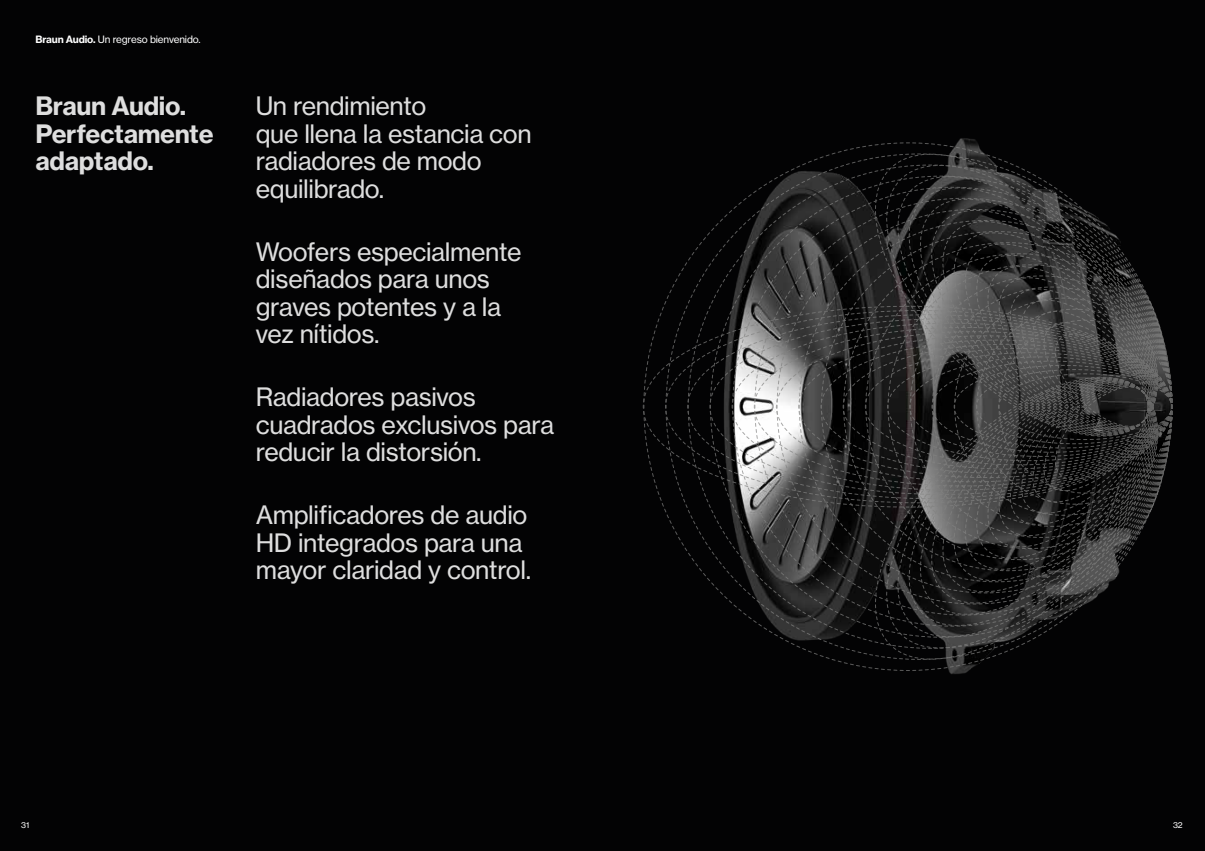
<style>
.page{position:relative;width:1205px;height:851px;background:#fff}
.page>*{position:absolute;margin:0;border:0;box-sizing:border-box;transform-origin:0 0}
.t1{font:25px/27.5px "N Haas Grotesk TX Pro 55 Rg";letter-spacing:-.015em;color:#dedede}
.t2{font:25px/27.5px "N Haas Grotesk TX Pro 75 Bd";letter-spacing:-.015em;color:#dedede}
.t3{font:10px "N Haas Grotesk TX Pro 55 Rg";letter-spacing:-.015em;color:#fff}
.t4{font:8.12px "N Haas Grotesk TX Pro 55 Rg";color:#fff}
.s1{font-family:"N Haas Grotesk TX Pro 75 Bd"}
</style>
<div class="page">
<div style="left:0;top:0;width:1205px;height:850px;background:#030304"></div>
<svg style="left:643px;top:141px;width:530px;height:531px"></svg>
<p class="t3" style="left:35px;top:33px;width:167px"><span class="s1">Braun Audio.</span> Un regreso bienvenido.</p>
<p class="t2" style="left:35px;top:92px;width:180px">Braun Audio.<br>Perfectamente adaptado.</p>
<p class="t1" style="left:256px;top:92px;width:277px">Un rendimiento<br>que llena la estancia con radiadores de modo equilibrado.</p>
<p class="t1" style="left:256px;top:237px;width:267px">Woofers especialmente diseñados para unos graves potentes y a la vez nítidos.</p>
<p class="t1" style="left:256px;top:383px;width:300px">Radiadores pasivos cuadrados exclusivos para reducir la distorsión.</p>
<p class="t1" style="left:256px;top:501px;width:277px">Amplificadores de audio<br>HD integrados para una mayor claridad y control.</p>
<p class="t4" style="left:21px;top:819px;width:10px">31</p>
<p class="t4" style="left:1173px;top:819px;width:11px">32</p>
</div>
